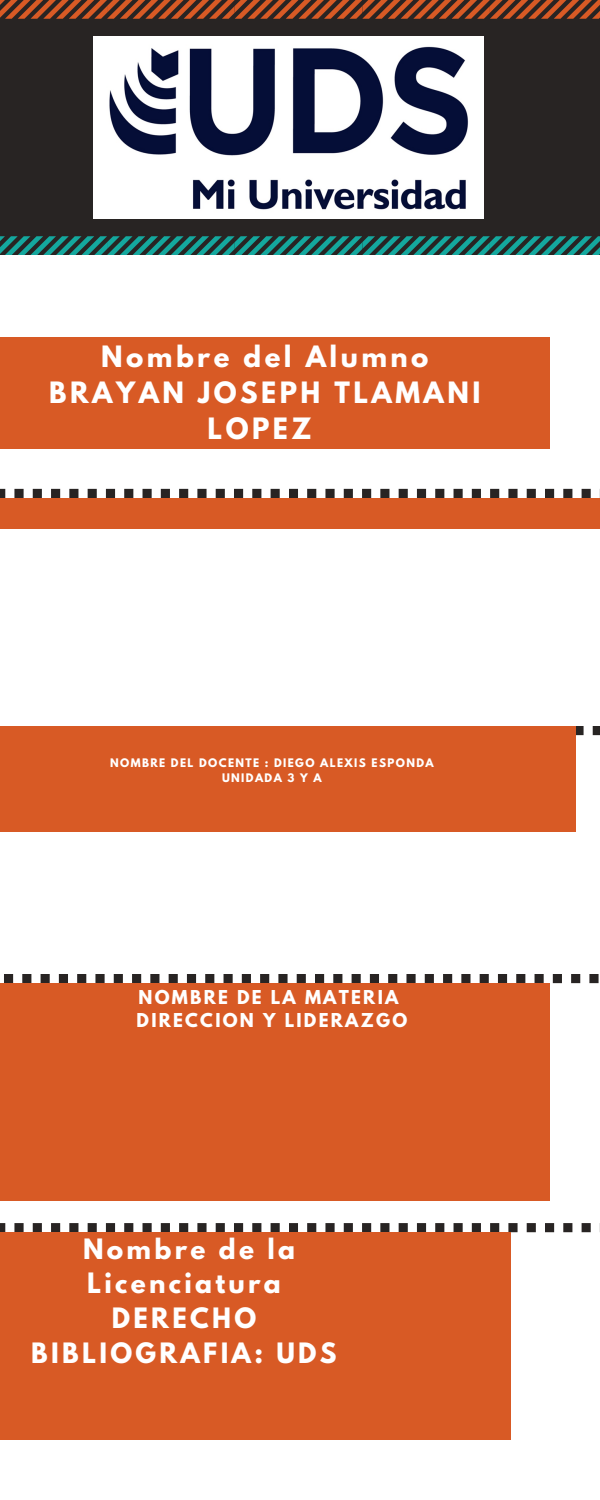
<style>
.page{position:relative;width:600px;height:1500px;background:#fff}
.page>*{position:absolute;margin:0;border:0;box-sizing:border-box;transform-origin:0 0}
.t1{font:700 26.1px/35.8px "League Spartan";letter-spacing:.135em;color:#fff;text-align:center}
.t2{font:700 24.9px/34.6px "League Spartan";letter-spacing:.135em;color:#fff}
.t3{font:700 17px "League Spartan";letter-spacing:.135em;color:#fff}
.t4{font:700 10.5px "League Spartan";letter-spacing:.135em;color:#fff}
</style>
<div class="page">
<div style="left:0;top:0;width:600px;height:255px;background:#282423"></div>
<svg style="left:0;top:0;width:600px;height:19px"></svg>
<svg style="left:0;top:236px;width:600px;height:19px"></svg>
<div style="left:0;top:337px;width:550px;height:112px;background:#d85a25"></div>
<svg style="left:0;top:489px;width:280px;height:9px"></svg>
<svg style="left:289px;top:489px;width:311px;height:9px"></svg>
<div style="left:0;top:498px;width:600px;height:31px;background:#d85a25"></div>
<svg style="left:576px;top:726px;width:24px;height:9px"></svg>
<div style="left:0;top:726px;width:576px;height:106px;background:#d85a25"></div>
<svg style="left:4px;top:974px;width:302px;height:9px"></svg>
<svg style="left:315px;top:974px;width:284px;height:9px"></svg>
<div style="left:0;top:983px;width:550px;height:218px;background:#d85a25"></div>
<svg style="left:0;top:1223px;width:280px;height:9px"></svg>
<svg style="left:289px;top:1223px;width:311px;height:9px"></svg>
<div style="left:0;top:1232px;width:511px;height:208px;background:#d85a25"></div>
<img style="left:93px;top:37px;width:391px;height:181px">
<p class="t1" style="left:101px;top:342px;width:329px">Nombre del Alumno</p>
<p class="t1" style="left:49px;top:378px;width:433px">BRAYAN JOSEPH TLAMANI<br>LOPEZ</p>
<p class="t4" style="left:110px;top:758px;width:325px">NOMBRE DEL DOCENTE : DIEGO ALEXIS ESPONDA</p>
<p class="t4" style="left:222px;top:772px;width:101px">UNIDADA 3 Y A</p>
<p class="t3" style="left:138px;top:988px;width:262px">NOMBRE DE LA MATERIA</p>
<p class="t3" style="left:137px;top:1012px;width:272px">DIRECCION Y LIDERAZGO</p>
<p class="t2" style="left:83px;top:1235px;width:214px">Nombre de la<br>Licenciatura</p>
<p class="t2" style="left:112px;top:1304px;width:146px">DERECHO</p>
<p class="t2" style="left:31px;top:1338px;width:307px">BIBLIOGRAFIA: UDS</p>
</div>
